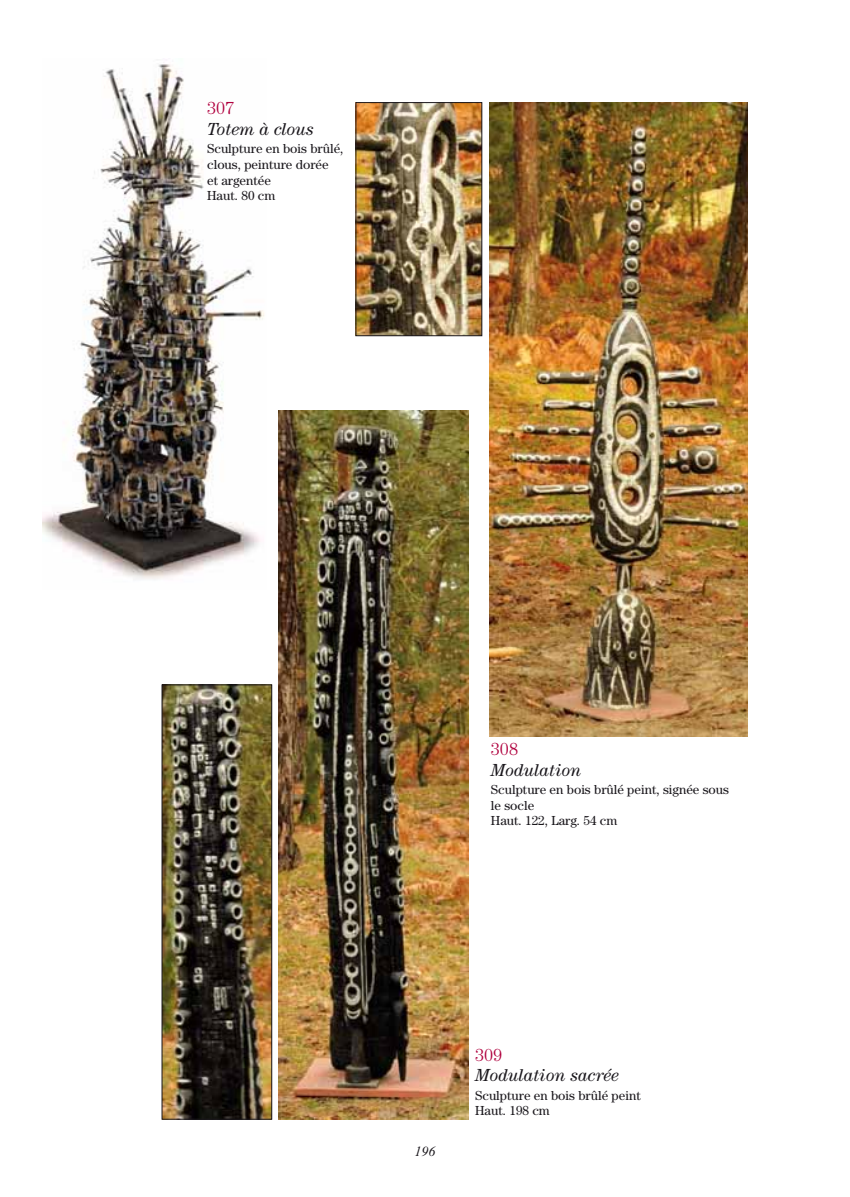
<style>
.page{position:relative;width:850px;height:1197px;background:#fff}
.page>*{position:absolute;margin:0;border:0;box-sizing:border-box;transform-origin:0 0}
.t1{font:italic 17.5px "Century";color:#1a171c}
.t2{font:300 17.5px "Century";color:#b0003e}
.t3{font:italic 14px "Times New Roman";color:#1a171c}
.t4{font:13.12px/15.8px "Century";color:#1a171c}
</style>
<div class="page">
<img style="left:43px;top:64px;width:221px;height:516px">
<img style="left:489px;top:102px;width:258px;height:634px">
<img style="left:278px;top:411px;width:190px;height:708px">
<img style="left:163px;top:686px;width:107px;height:431px">
<div style="left:161px;top:684px;width:111px;height:435px;border:1px solid #1a171c"></div>
<img style="left:357px;top:104px;width:123px;height:230px">
<div style="left:355px;top:102px;width:127px;height:234px;border:1px solid #1a171c"></div>
<h1 class="t2" style="left:207px;top:101px;width:29px">307</h1>
<h1 class="t1" style="left:207px;top:122px;width:108px">Totem à clous</h1>
<p class="t4" style="left:207px;top:142px;width:138px">Sculpture en bois brûlé, clous, peinture dorée<br>et argentée<br>Haut. 80 cm</p>
<h1 class="t2" style="left:490px;top:742px;width:29px">308</h1>
<h1 class="t1" style="left:490px;top:762px;width:92px">Modulation</h1>
<p class="t4" style="left:490px;top:782px;width:239px">Sculpture en bois brûlé peint, signée sous le socle<br>Haut. 122, Larg. 54 cm</p>
<p class="t3" style="left:414px;top:1146px;width:22px">196</p>
<h1 class="t2" style="left:475px;top:1047px;width:29px">309</h1>
<h1 class="t1" style="left:475px;top:1068px;width:145px">Modulation sacrée</h1>
<p class="t4" style="left:475px;top:1088px;width:167px">Sculpture en bois brûlé peint<br>Haut. 198 cm</p>
</div>
